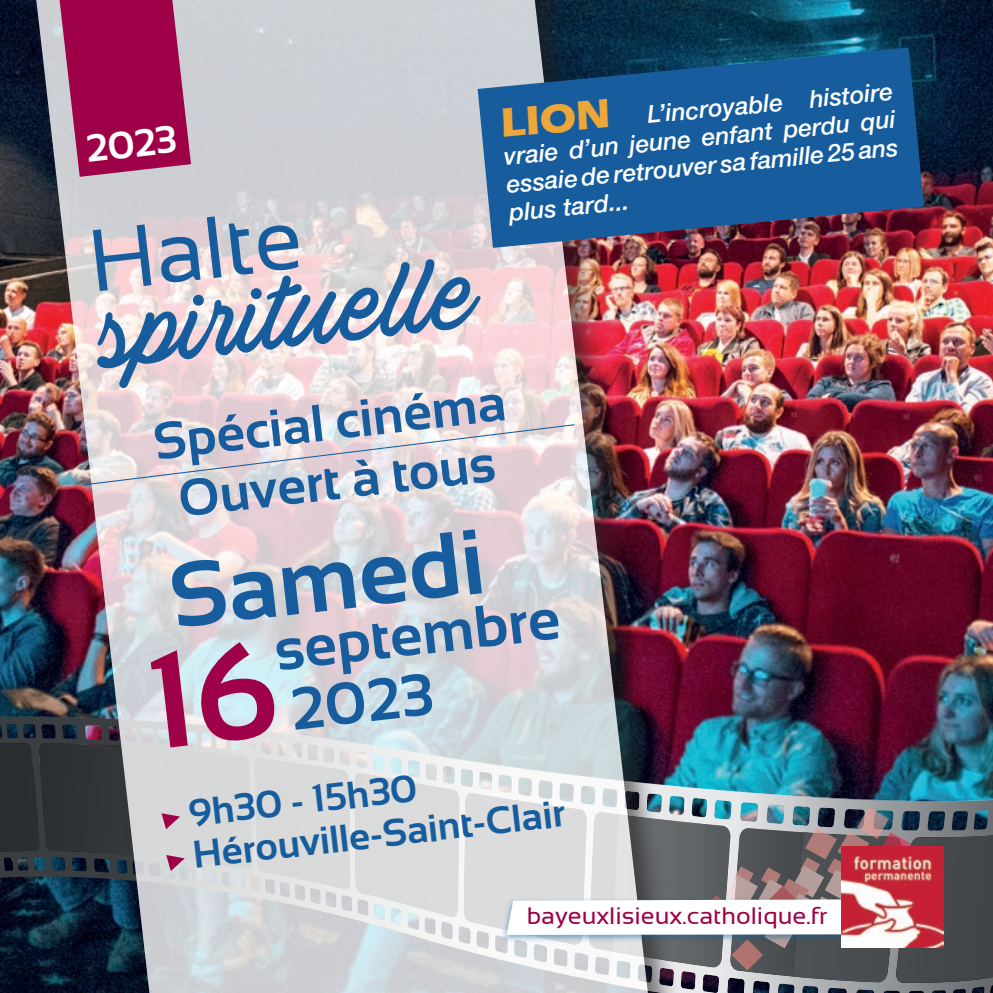
<style>
.page{position:relative;width:993px;height:993px;background:#fff}
.page>*{position:absolute;margin:0;border:0;box-sizing:border-box;transform-origin:0 0}
.t1{font:115.5px "Actonia Hand PERSONALUSE";color:#175d9e}
.t2{font:700 92.05px "Sansation";color:#175d9e}
.t3{font:87.5px "Sansation";color:#175d9e}
.t4{font:700 59.5px "Sansation";color:#175d9e}
.t5{font:700 52.15px/59.5px "Sansation";color:#175d9e;text-align:center}
.t6{font:700 38.5px/41.3px "Sansation";color:#175d9e}
.t7{font:700 38.5px "Sansation";color:#fff}
.t8{font:24.5px/28.7px "Helvetica Neue W01 66 Medium It";color:#fff;text-align:justify}
.t9{font:23.8px "Sansation";color:#9e0147;scale:1.05 1}
.s1{font-family:"Eras ITC";font-weight:700;font-size:42px;color:#eda639}
</style>
<div class="page">
<img style="left:0;top:0;width:992px;height:992px">
<img style="left:681px;top:982px;width:124px;height:10px">
<div style="left:20px;top:0;width:661px;height:992px;background:#231f20;opacity:.75"></div>
<img style="left:24px;top:0;width:625px;height:992px">
<svg style="left:60px;top:0;width:131px;height:177px"></svg>
<svg style="left:83px;top:423px;width:492px;height:63px"></svg>
<svg style="left:477px;top:47px;width:446px;height:201px;fill:#175d9e"></svg>
<img style="left:0;top:639px;width:992px;height:343px">
<p class="t8" style="left:500px;top:112px;width:395px;rotate:-5deg"><span class="s1">LION</span> L’incroyable histoire vraie d’un jeune enfant perdu qui essaie de retrouver sa famille 25 ans plus tard...</p>
<h3 class="t7" style="left:84px;top:127px;width:92px;rotate:-6deg">2023</h3>
<h3 class="t3" style="left:83px;top:214px;width:215px;rotate:-7deg">Halte</h3>
<h1 class="t1" style="left:91px;top:275px;width:381px;rotate:-6deg">spirituelle</h1>
<h3 class="t5" style="left:151px;top:411px;width:355px;rotate:-6deg">Spécial cinéma<br>Ouvert à tous</h3>
<h2 class="t2" style="left:164px;top:546px;width:317px;rotate:-7deg">Samedi</h2>
<h3 class="t4" style="left:270px;top:618px;width:289px;rotate:-7deg">septembre</h3>
<h3 class="t4" style="left:286px;top:677px;width:144px;rotate:-7deg">2023</h3>
<h3 class="t6" style="left:186px;top:791px;width:376px;rotate:-6deg">9h30 - 15h30<br>Hérouville-Saint-Clair</h3>
<p class="t9" style="left:526px;top:902px;width:287px">bayeuxlisieux.catholique.fr</p>
</div>
